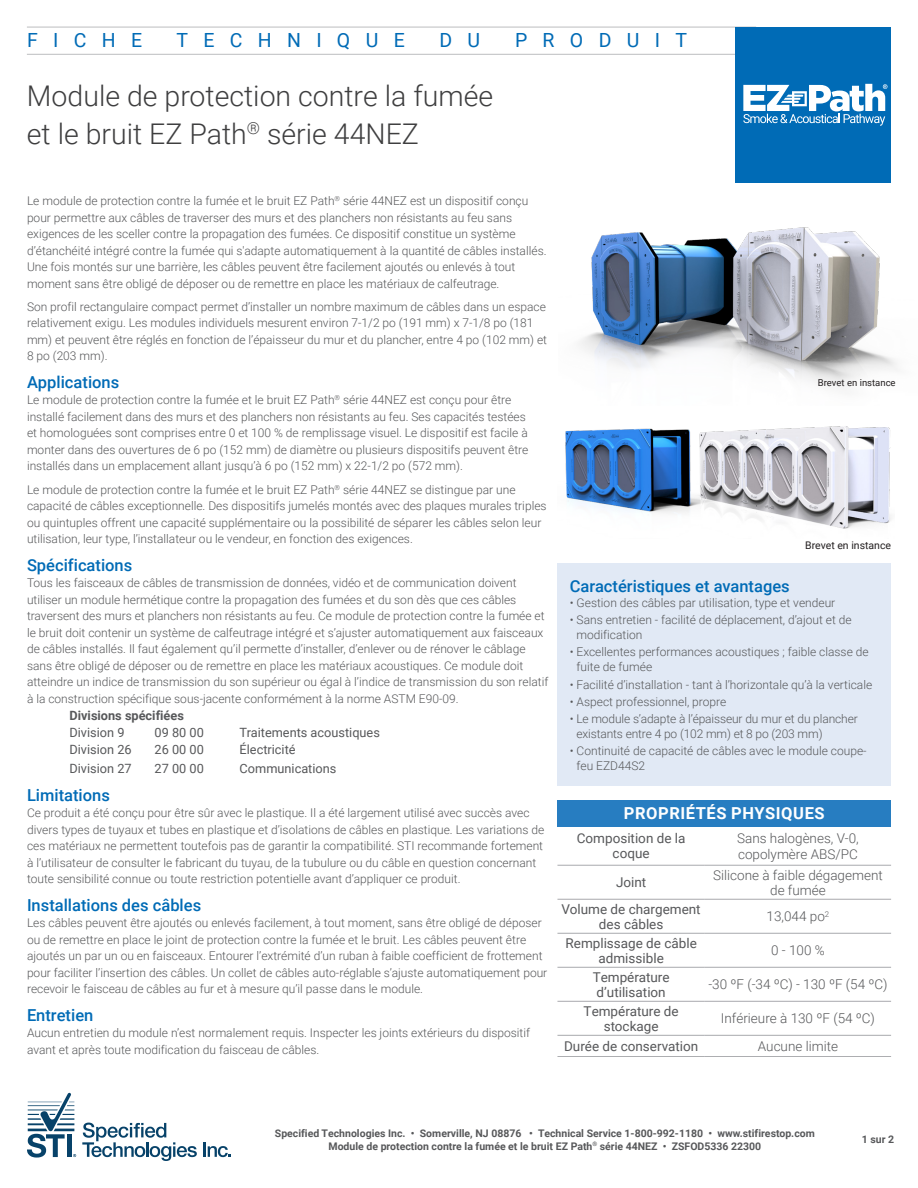
<style>
.page{position:relative;width:918px;height:1188px;background:#fff}
.page>*{position:absolute;margin:0;border:0;box-sizing:border-box;transform-origin:0 0}
.t1{font:300 28.5px/37.8px "Roboto";color:#3e3e3f}
.t2{font:19.5px "Roboto";letter-spacing:.785em;color:#006bb6}
.Subhead{font:500 16.5px "Roboto";color:#006bb6}
.t3{font:700 16.5px "Roboto";letter-spacing:.035em;color:#fff}
.t4{font:13.5px/15px "Roboto";color:#57585a;text-align:center}
.t5{font:300 13.5px/16.5px "Roboto";color:#57585a}
.Specified_Divisions{font:12.75px "Roboto";color:#57585a}
.Specified_Divisions-2{font:700 12.75px "Roboto";color:#57585a}
.Body_Copy{font:300 12px/16.5px "Roboto";color:#57585a}
.Product_Description{font:300 12px/16.5px "Roboto";color:#57585a}
.Bullets{font:300 12px/15px "Roboto";color:#57585a}
.t6{font:700 10.5px/12.6px "Roboto";color:#57585a;text-align:center}
.t7{font:10.5px "Roboto";color:#231f20}
.t8{font:9.45px "Roboto";color:#231f20}
</style>
<div class="page">
<hr style="left:27px;top:27px;width:729px;height:1px;background:#bcbdc0">
<hr style="left:27px;top:54px;width:729px;height:1px;background:#bcbdc0">
<div style="left:736px;top:27px;width:155px;height:156px;background:#006bb6"></div>
<svg style="left:743px;top:84px;width:144px;height:42px"></svg>
<svg style="left:27px;top:1093px;width:49px;height:65px"></svg>
<div style="left:67px;top:1134px;width:5px;height:23px;background:#074269"></div>
<svg style="left:82px;top:1123px;width:115px;height:38px"></svg>
<hr style="left:203px;top:1142px;width:3px;height:15px;background:#074269">
<svg style="left:208px;top:1146px;width:23px;height:11px"></svg>
<img style="left:579px;top:227px;width:318px;height:162px">
<img style="left:565px;top:426px;width:326px;height:103px">
<div style="left:557px;top:563px;width:334px;height:223px;background:#e1e9f5"></div>
<div style="left:557px;top:800px;width:334px;height:27px;background:#277dc1"></div>
<hr style="left:557px;top:865px;width:148px;height:1px;background:#a8a9ad">
<hr style="left:705px;top:865px;width:186px;height:1px;background:#a8a9ad">
<hr style="left:557px;top:899px;width:148px;height:1px;background:#a8a9ad">
<hr style="left:705px;top:899px;width:186px;height:1px;background:#a8a9ad">
<hr style="left:557px;top:933px;width:148px;height:1px;background:#a8a9ad">
<hr style="left:705px;top:933px;width:186px;height:1px;background:#a8a9ad">
<hr style="left:557px;top:967px;width:148px;height:1px;background:#a8a9ad">
<hr style="left:705px;top:967px;width:186px;height:1px;background:#a8a9ad">
<hr style="left:557px;top:1001px;width:148px;height:1px;background:#a8a9ad">
<hr style="left:705px;top:1001px;width:186px;height:1px;background:#a8a9ad">
<hr style="left:557px;top:1035px;width:148px;height:1px;background:#a8a9ad">
<hr style="left:705px;top:1035px;width:186px;height:1px;background:#a8a9ad">
<hr style="left:557px;top:1056px;width:148px;height:1px;background:#a8a9ad">
<hr style="left:705px;top:1056px;width:186px;height:1px;background:#a8a9ad">
<h2 class="t2" style="left:27px;top:27px;width:116px">FICHE</h2>
<h2 class="t2" style="left:177px;top:27px;width:230px">TECHNIQUE</h2>
<h2 class="t2" style="left:440px;top:27px;width:42px">D U</h2>
<h2 class="t2" style="left:515px;top:27px;width:173px">PRODUIT</h2>
<h1 class="t1" style="left:27px;top:76px;width:468px">Module de protection contre la fumée et le bruit EZ Path<sup>®</sup> série 44NEZ</h1>
<p class="Product_Description" style="left:27px;top:192px;width:521px">Le module de protection contre la fumée et le bruit EZ Path<sup>®</sup> série 44NEZ est un dispositif conçu pour permettre aux câbles de traverser des murs et des planchers non résistants au feu sans exigences de les sceller contre la propagation des fumées. Ce dispositif constitue un système d’étanchéité intégré contre la fumée qui s'adapte automatiquement à la quantité de câbles installés.<br>Une fois montés sur une barrière, les câbles peuvent être facilement ajoutés ou enlevés à tout moment sans être obligé de déposer ou de remettre en place les matériaux de calfeutrage.</p>
<p class="Product_Description" style="left:27px;top:298px;width:522px">Son profil rectangulaire compact permet d’installer un nombre maximum de câbles dans un espace relativement exigu. Les modules individuels mesurent environ 7-1/2 po (191 mm) x 7-1/8 po (181 mm) et peuvent être réglés en fonction de l’épaisseur du mur et du plancher, entre 4 po (102 mm) et 8 po (203 mm).</p>
<p class="Subhead" style="left:27px;top:371px;width:94px">Applications</p>
<p class="Body_Copy" style="left:27px;top:391px;width:503px">Le module de protection contre la fumée et le bruit EZ Path<sup>®</sup> série 44NEZ est conçu pour être installé facilement dans des murs et des planchers non résistants au feu. Ses capacités testées et homologuées sont comprises entre 0 et 100 % de remplissage visuel. Le dispositif est facile à monter dans des ouvertures de 6 po (152 mm) de diamètre ou plusieurs dispositifs peuvent être installés dans un emplacement allant jusqu’à 6 po (152 mm) x 22-1/2 po (572 mm).</p>
<p class="Body_Copy" style="left:27px;top:481px;width:521px">Le module de protection contre la fumée et le bruit EZ Path<sup>®</sup> série 44NEZ se distingue par une capacité de câbles exceptionnelle. Des dispositifs jumelés montés avec des plaques murales triples ou quintuples offrent une capacité supplémentaire ou la possibilité de séparer les câbles selon leur utilisation, leur type, l’installateur ou le vendeur, en fonction des exigences.</p>
<p class="Subhead" style="left:27px;top:553px;width:107px">Spécifications</p>
<p class="Body_Copy" style="left:27px;top:574px;width:523px">Tous les faisceaux de câbles de transmission de données, vidéo et de communication doivent utiliser un module hermétique contre la propagation des fumées et du son dès que ces câbles traversent des murs et planchers non résistants au feu. Ce module de protection contre la fumée et le bruit doit contenir un système de calfeutrage intégré et s’ajuster automatiquement aux faisceaux de câbles installés. Il faut également qu’il permette d’installer, d’enlever ou de rénover le câblage sans être obligé de déposer ou de remettre en place les matériaux acoustiques. Ce module doit atteindre un indice de transmission du son supérieur ou égal à l’indice de transmission du son relatif à la construction spécifique sous-jacente conformément à la norme ASTM E90-09.</p>
<p class="Specified_Divisions-2" style="left:70px;top:706px;width:116px">Divisions spécifiées</p>
<p class="Specified_Divisions" style="left:70px;top:724px;width:57px">Division 9</p>
<p class="Specified_Divisions" style="left:155px;top:724px;width:51px">09 80 00</p>
<p class="Specified_Divisions" style="left:240px;top:724px;width:142px">Traitements acoustiques</p>
<p class="Specified_Divisions" style="left:70px;top:741px;width:64px">Division 26</p>
<p class="Specified_Divisions" style="left:155px;top:741px;width:51px">26 00 00</p>
<p class="Specified_Divisions" style="left:240px;top:741px;width:58px">Électricité</p>
<p class="Specified_Divisions" style="left:70px;top:760px;width:64px">Division 27</p>
<p class="Specified_Divisions" style="left:155px;top:760px;width:51px">27 00 00</p>
<p class="Specified_Divisions" style="left:240px;top:760px;width:98px">Communications</p>
<p class="Subhead" style="left:27px;top:783px;width:84px">Limitations</p>
<p class="Body_Copy" style="left:27px;top:804px;width:519px">Ce produit a été conçu pour être sûr avec le plastique. Il a été largement utilisé avec succès avec divers types de tuyaux et tubes en plastique et d’isolations de câbles en plastique. Les variations de ces matériaux ne permettent toutefois pas de garantir la compatibilité. STI recommande fortement à l’utilisateur de consulter le fabricant du tuyau, de la tubulure ou du câble en question concernant toute sensibilité connue ou toute restriction potentielle avant d’appliquer ce produit.</p>
<p class="Subhead" style="left:27px;top:893px;width:176px">Installations des câbles</p>
<p class="Body_Copy" style="left:27px;top:914px;width:522px">Les câbles peuvent être ajoutés ou enlevés facilement, à tout moment, sans être obligé de déposer ou de remettre en place le joint de protection contre la fumée et le bruit. Les câbles peuvent être ajoutés un par un ou en faisceaux. Entourer l’extrémité d’un ruban à faible coefficient de frottement pour faciliter l’insertion des câbles. Un collet de câbles auto-réglable s’ajuste automatiquement pour recevoir le faisceau de câbles au fur et à mesure qu’il passe dans le module.</p>
<p class="Subhead" style="left:27px;top:1003px;width:68px">Entretien</p>
<p class="Body_Copy" style="left:27px;top:1024px;width:505px">Aucun entretien du module n’est normalement requis. Inspecter les joints extérieurs du dispositif avant et après toute modification du faisceau de câbles.</p>
<p class="t8" style="left:818px;top:376px;width:79px">Brevet en instance</p>
<p class="t7" style="left:805px;top:538px;width:87px">Brevet en instance</p>
<p class="Subhead" style="left:570px;top:575px;width:221px">Caractéristiques et avantages</p>
<p class="Bullets" style="left:570px;top:595px;width:267px">• Gestion des câbles par utilisation, type et vendeur</p>
<p class="Bullets" style="left:577px;top:612px;width:277px;text-indent:-7px">• Sans entretien - facilité de déplacement, d’ajout et de modification</p>
<p class="Bullets" style="left:577px;top:644px;width:294px;text-indent:-7px">• Excellentes performances acoustiques ; faible classe de fuite de fumée</p>
<p class="Bullets" style="left:570px;top:676px;width:304px">• Facilité d’installation - tant à l’horizontale qu’à la verticale</p>
<p class="Bullets" style="left:570px;top:693px;width:158px">• Aspect professionnel, propre</p>
<p class="Bullets" style="left:576px;top:711px;width:283px;text-indent:-7px">• Le module s’adapte à l’épaisseur du mur et du plancher existants entre 4 po (102 mm) et 8 po (203 mm)</p>
<p class="Bullets" style="left:577px;top:743px;width:292px;text-indent:-7px">• Continuité de capacité de câbles avec le module coupe&shy;feu EZD44S2</p>
<h3 class="t3" style="left:624px;top:802px;width:202px">PROPRIÉTÉS PHYSIQUES</h3>
<p class="t4" style="left:577px;top:831px;width:110px">Composition de la coque</p>
<p class="t5" style="left:737px;top:829px;width:123px">Sans halogènes, V-0, copolymère ABS/PC</p>
<p class="t4" style="left:616px;top:874px;width:32px">Joint</p>
<p class="t5" style="left:713px;top:867px;width:171px;line-height:15px;text-align:center">Silicone à faible dégagement de fumée</p>
<p class="t4" style="left:562px;top:901px;width:141px">Volume de chargement des câbles</p>
<p class="t5" style="left:767px;top:908px;width:64px">13,044 po<sup>2</sup></p>
<p class="t4" style="left:566px;top:935px;width:133px">Remplissage de câble admissible</p>
<p class="t5" style="left:771px;top:942px;width:55px">0 - 100 %</p>
<p class="t4" style="left:593px;top:969px;width:78px;text-align:left">Température d’utilisation</p>
<p class="t5" style="left:708px;top:976px;width:181px">-30 ºF (-34 ºC) - 130 ºF (54 ºC)</p>
<p class="t4" style="left:584px;top:1003px;width:97px">Température de stockage</p>
<p class="t5" style="left:721px;top:1010px;width:156px">Inférieure à 130 ºF (54 ºC)</p>
<p class="t4" style="left:564px;top:1038px;width:136px">Durée de conservation</p>
<p class="t5" style="left:758px;top:1037px;width:82px">Aucune limite</p>
<p class="t6" style="left:275px;top:1127px;width:541px">Specified Technologies Inc. • Somerville, NJ 08876 • Technical Service 1-800-992-1180 • www.stifirestop.com<br>Module de protection contre la fumée et le bruit EZ Path<sup>®</sup> série 44NEZ • ZSFOD5336 22300</p>
<p class="t6" style="left:862px;top:1133px;width:34px">1 sur 2</p>
</div>
